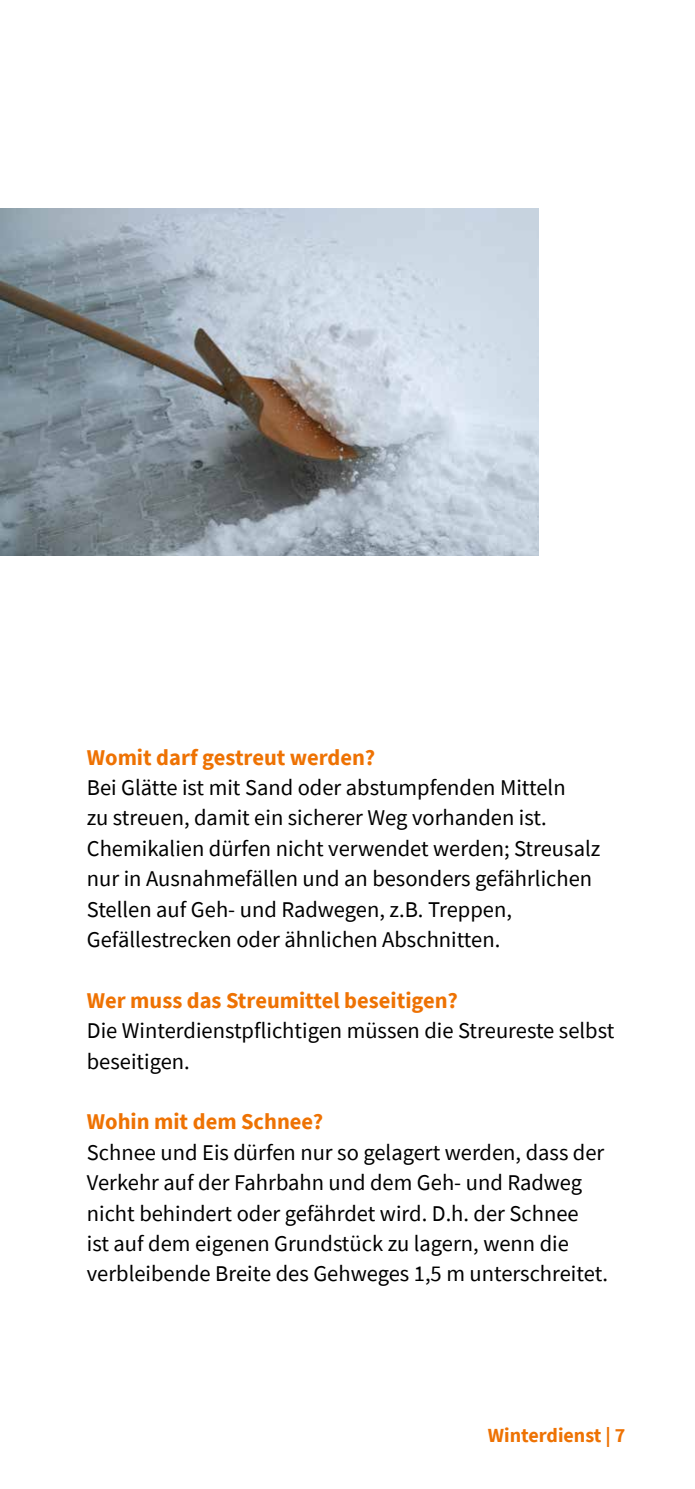
<style>
.page{position:relative;width:695px;height:1489px;background:#fff}
.page>*{position:absolute;margin:0;border:0;box-sizing:border-box;transform-origin:0 0}
.t1{font:22.5px/30.5px "Source Sans Pro";color:#000}
.t2{font:700 22.5px "Source Sans Pro";color:#ee7203}
.t3{font:700 20px "Source Sans Pro";color:#ee7203}
</style>
<div class="page">
<img style="left:0;top:208px;width:538px;height:348px">
<p class="t2" style="left:87px;top:742px;width:290px">Womit darf gestreut werden?</p>
<p class="t1" style="left:87px;top:772px;width:515px">Bei Glätte ist mit Sand oder abstumpfenden Mitteln<br>zu streuen, damit ein sicherer Weg vorhanden ist.<br>Chemikalien dürfen nicht verwendet werden; Streusalz nur in Ausnahmefällen und an besonders gefährlichen Stellen auf Geh- und Radwegen, z.B. Treppen, Gefällestrecken oder ähnlichen Abschnitten.</p>
<p class="t2" style="left:87px;top:985px;width:372px">Wer muss das Streumittel beseitigen?</p>
<p class="t1" style="left:87px;top:1015px;width:529px">Die Winterdienstpflichtigen müssen die Streureste selbst beseitigen.</p>
<p class="t2" style="left:87px;top:1106px;width:238px">Wohin mit dem Schnee?</p>
<p class="t1" style="left:87px;top:1136px;width:522px">Schnee und Eis dürfen nur so gelagert werden, dass der Verkehr auf der Fahrbahn und dem Geh- und Radweg nicht behindert oder gefährdet wird. D.h. der Schnee<br>ist auf dem eigenen Grundstück zu lagern, wenn die verbleibende Breite des Gehweges 1,5 m unterschreitet.</p>
<p class="t3" style="left:488px;top:1421px;width:139px">Winterdienst | 7</p>
</div>
